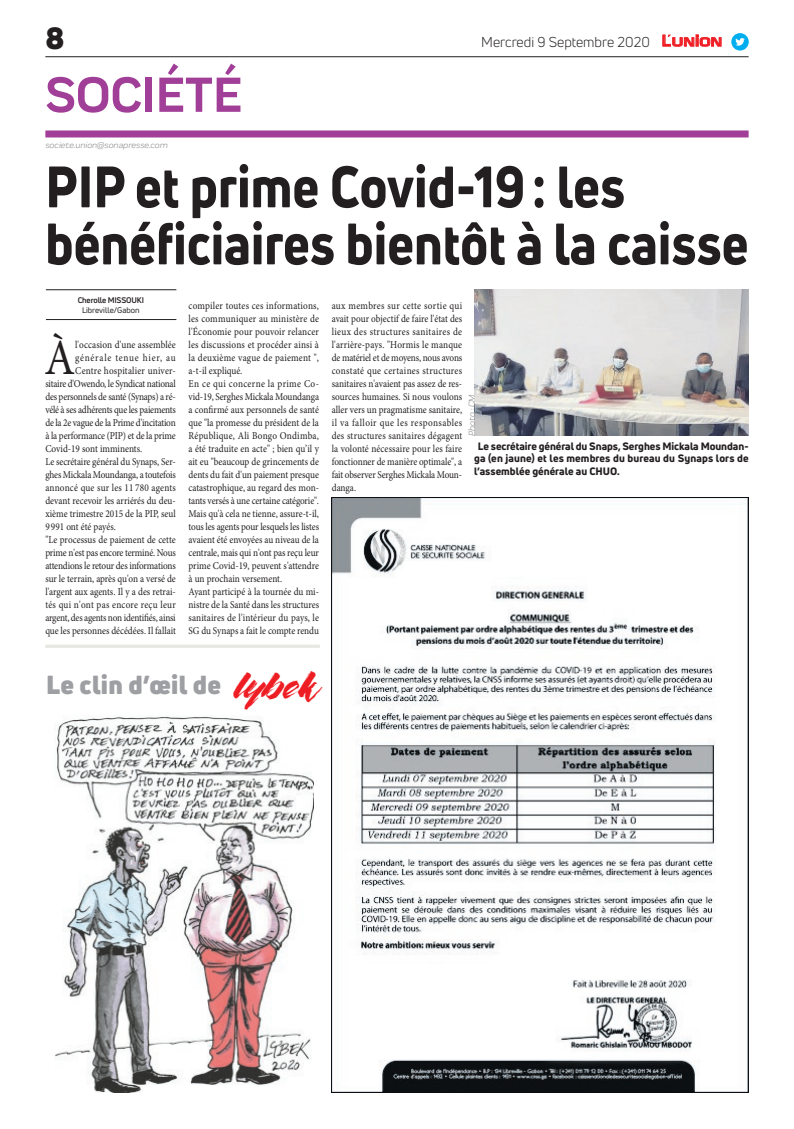
<style>
.page{position:relative;width:794px;height:1129px;background:#fff}
.page>*{position:absolute;margin:0;border:0;box-sizing:border-box;transform-origin:0 0}
.t1{font:800 57px/57px "Uni Neue";color:#231f20;scale:.89 1}
.t2{font:700 51px "Praktika";color:#a13e97}
.t3{font:50.5px "Minion Pro";color:#231f20;scale:.88 1}
.t4{font:900 30px "Uni Neue";color:#231f20}
.t5{font:900 25.6px "Uni Neue";letter-spacing:.01em;color:#9e9fa3}
.t6{font:14px "Uni Neue";color:#231f20}
.t7{font:10.5px/13px "Minion Pro";letter-spacing:-.005em;color:#231f20;scale:.88 1}
.t8{font:800 10.5px/12.6px "Uni Neue";color:#231f20;text-align:justify}
.t9{font:10.5px "Minion Pro";letter-spacing:-.025em;color:#231f20;scale:.88 1}
.t10{font:10.5px "Minion Pro";letter-spacing:.02em;color:#231f20;scale:.88 1}
.t11{font:10.5px "Minion Pro";letter-spacing:.025em;color:#231f20;scale:.88 1}
.t12{font:10.5px "Minion Pro";letter-spacing:.08em;color:#231f20;scale:.88 1}
.t13{font:italic 9px "Praktika";color:#818386}
.t14{font:700 8px "Uni Neue";letter-spacing:-.02em;color:#231f20}
.t15{font:8px "Uni Neue";color:#231f20}
.s1{font-family:"Eurostile";font-weight:600;font-size:14.9px;color:#ee1d23}
.s2{font-family:"Eurostile";font-weight:600;font-size:11.4px;color:#ee1d23}
.s3{font-family:"The Flower City";font-weight:400;font-size:40.3px;color:#ee1d23}
</style>
<div class="page">
<hr style="left:45px;top:56px;width:703px;height:1px;background:#231f20">
<div style="left:45px;top:130px;width:703px;height:7px;background:#a13e97"></div>
<svg style="left:662px;top:34px;width:60px;height:13px"></svg>
<div style="left:731px;top:33px;width:17px;height:18px;background:#00aeef;border-radius:50%"></div>
<svg style="left:735px;top:38px;width:10px;height:8px"></svg>
<hr style="left:45px;top:644px;width:275px;height:3px;background:#e7e8e2">
<img style="left:55px;top:716px;width:258px;height:375px">
<img style="left:331px;top:497px;width:417px;height:594px">
<hr style="left:46px;top:319px;width:130px;height:1px;background:#231f20">
<hr style="left:46px;top:289px;width:130px;height:1px;background:#231f20">
<img style="left:475px;top:289px;width:273px;height:146px">
<h3 class="t4" style="left:45px;top:17px;width:21px">8</h3>
<h2 class="t2" style="left:45px;top:54px;width:198px">SOCIÉTÉ</h2>
<p class="t13" style="left:45px;top:139px;width:124px">societe.union@sonapresse.com</p>
<h3 class="t6" style="left:481px;top:33px;width:242px">Mercredi 9 Septembre 2020 <span class="s1">L</span><span class="s2">UNION</span></h3>
<h1 class="t1" style="left:45px;top:157px;width:791px">PIP et prime Covid-19: les bénéficiaires bientôt à la caisse</h1>
<p class="t14" style="left:78px;top:295px;width:68px">Cherolle MISSOUKI</p>
<p class="t15" style="left:82px;top:305px;width:59px">Libreville/Gabon</p>
<p class="t7" style="left:189px;top:299px;width:150px">compiler toutes ces informations, les communiquer au ministère de l'Économie pour pouvoir relancer les discussions et procéder ainsi à la deuxième vague de paiement ", a-t-il expliqué.<br>En ce qui concerne la prime Co&shy;vid-19, Serghes Mickala Moundanga a confirmé aux personnels de santé que "la promesse du président de la République, Ali Bongo Ondimba, a été traduite en acte" ; bien qu’il y ait eu "beaucoup de grincements de dents du fait d'un paiement presque catastrophique, au regard des mon&shy;tants versés à une certaine catégorie".<br>Mais qu'à cela ne tienne, assure-t-il, tous les agents pour lesquels les listes avaient été envoyées au niveau de la centrale, mais qui n'ont pas reçu leur prime Covid-19, peuvent s'attendre à un prochain versement.<br>Ayant participé à la tournée du mi&shy;nistre de la Santé dans les structures sanitaires de l'intérieur du pays, le SG du Synaps a fait le compte rendu</p>
<p class="t7" style="left:332px;top:299px;width:150px;text-align:justify">aux membres sur cette sortie qui avait pour objectif de faire l'état des lieux des structures sanitaires de l'arrière-pays. "Hormis le manque de matériel et de moyens, nous avons constaté que certaines structures sanitaires n'avaient pas assez de res&shy;sources humaines. Si nous voulons aller vers un pragmatisme sanitaire, il va falloir que les responsables des structures sanitaires dégagent la volonté nécessaire pour les faire fonctionner de manière optimale", a fait observer Serghes Mickala Moun&shy;danga.</p>
<h3 class="t3" style="left:44px;top:324px;width:36px">À</h3>
<p class="t7" style="left:75px;top:338px;width:116px">l'occasion d'une assemblée</p>
<p class="t12" style="left:75px;top:351px;width:116px">générale tenue hier, au</p>
<p class="t10" style="left:75px;top:364px;width:116px">Centre hospitalier univer-</p>
<p class="t9" style="left:45px;top:377px;width:150px">sitaire d'Owendo, le Syndicat national</p>
<p class="t9" style="left:45px;top:390px;width:150px">des personnels de santé (Synaps) a ré-</p>
<p class="t7" style="left:45px;top:403px;width:150px">vélé à ses adhérents que les paiements</p>
<p class="t7" style="left:45px;top:416px;width:150px">de la 2e vague de la Prime d'incitation</p>
<p class="t7" style="left:45px;top:429px;width:150px">à la performance (PIP) et de la prime</p>
<p class="t7" style="left:45px;top:442px;width:112px">Covid-19 sont imminents.</p>
<p class="t7" style="left:45px;top:455px;width:150px">Le secrétaire général du Synaps, Ser-</p>
<p class="t9" style="left:45px;top:468px;width:150px">ghes Mickala Moundanga, a toutefois</p>
<p class="t10" style="left:45px;top:481px;width:150px">annoncé que sur les 11 780 agents</p>
<p class="t7" style="left:45px;top:494px;width:150px">devant recevoir les arriérés du deu-</p>
<p class="t7" style="left:45px;top:507px;width:150px">xième trimestre 2015 de la PIP, seul</p>
<p class="t7" style="left:45px;top:520px;width:82px">9 991 ont été payés.</p>
<p class="t7" style="left:45px;top:533px;width:150px">"Le processus de paiement de cette</p>
<p class="t7" style="left:45px;top:546px;width:150px">prime n'est pas encore terminé. Nous</p>
<p class="t7" style="left:45px;top:559px;width:150px">attendions le retour des informations</p>
<p class="t7" style="left:45px;top:572px;width:150px">sur le terrain, après qu'on a versé de</p>
<p class="t7" style="left:45px;top:585px;width:150px">l'argent aux agents. Il y a des retrai-</p>
<p class="t11" style="left:45px;top:598px;width:150px">tés qui n'ont pas encore reçu leur</p>
<p class="t7" style="left:45px;top:611px;width:150px">argent, des agents non identifiés, ainsi</p>
<p class="t7" style="left:45px;top:624px;width:150px">que les personnes décédées. Il fallait</p>
<p class="t13" style="left:465px;top:435px;width:43px;rotate:-90deg">Photo : CM</p>
<p class="t8" style="left:474px;top:439px;width:276px;text-indent:4px">Le secrétaire général du Snaps, Serghes Mickala Moundan&shy;ga (en jaune) et les membres du bureau du Synaps lors de l’assemblée générale au CHUO.</p>
<h3 class="t5" style="left:46px;top:667px;width:271px">Le clin d’œil de <span class="s3">lybek</span></h3>
</div>
